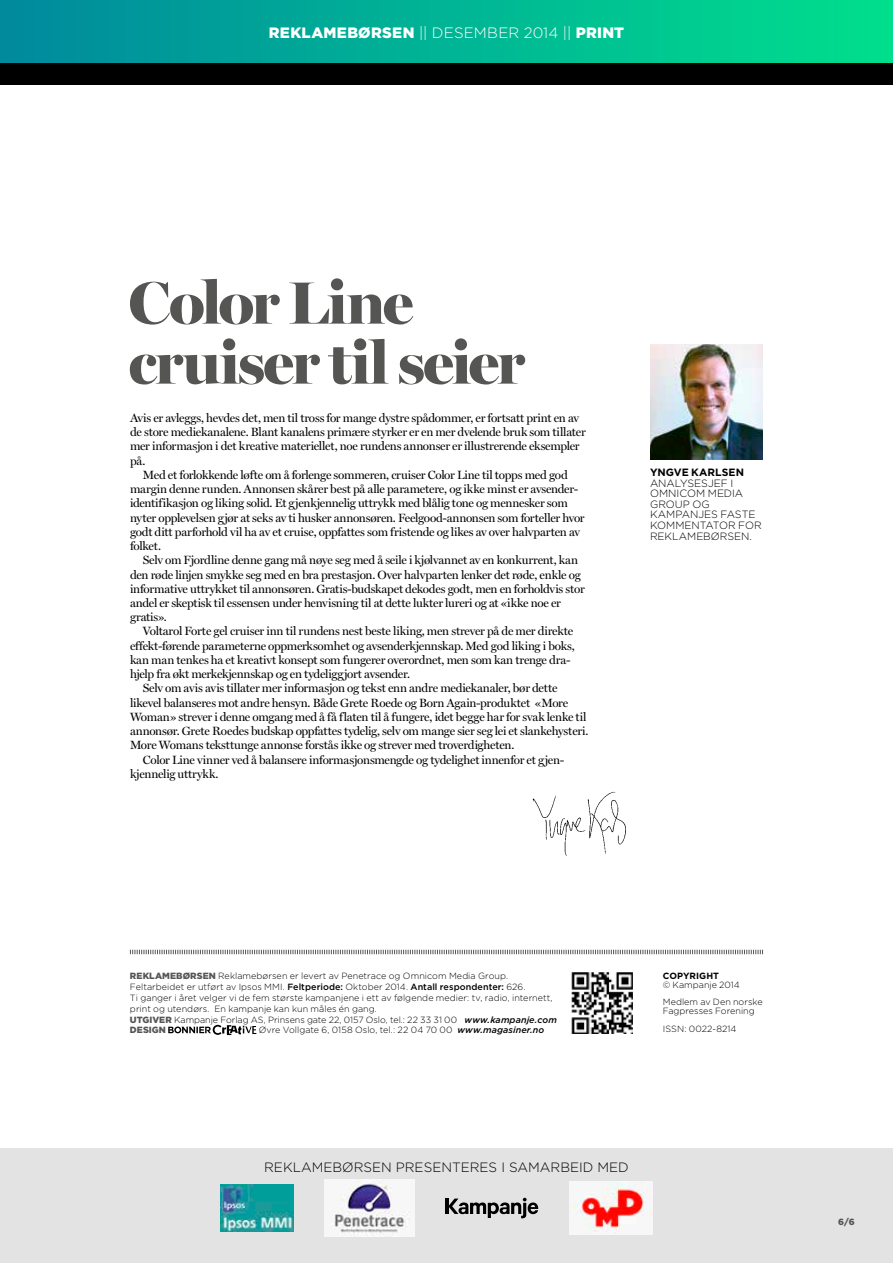
<style>
.page{position:relative;width:893px;height:1263px;background:#fff}
.page>*{position:absolute;margin:0;border:0;box-sizing:border-box;transform-origin:0 0}
.t1{font:900 60px/60px "Miller Banner";letter-spacing:-.025em;color:#555554}
.t2{font:900 15px "Gotham";letter-spacing:.02em;color:#fff}
.t3{font:300 13.5px "Gotham";color:#000}
.t4{font:12px "Miller Display";letter-spacing:-.02em;color:#000}
.t5{font:300 10.5px/10.5px "Gotham";letter-spacing:-.005em;color:#000}
.t6{font:700 10.5px "Gotham";color:#000}
.t7{font:300 9px/10.8px "Gotham";letter-spacing:.005em;color:#000}
.t8{font:900 9px "Gotham";color:#555554}
.t9{font:700 9px "Gotham";letter-spacing:.005em;color:#000}
.s1{font-weight:300}
.s2{font-weight:500}
.s3{font-weight:500;font-style:italic}
</style>
<div class="page">
<div style="left:0;top:1148px;width:893px;height:115px;background:#e3e3e3"></div>
<img style="left:221px;top:1185px;width:72px;height:46px">
<img style="left:569px;top:1181px;width:84px;height:54px">
<img style="left:325px;top:1179px;width:89px;height:58px">
<hr style="left:445px;top:1198px;width:4px;height:16px;background:#000">
<svg style="left:449px;top:1198px;width:89px;height:21px"></svg>
<div style="left:0;top:0;width:893px;height:64px;background:linear-gradient(to right,#008a9d,#00df8d)"></div>
<div style="left:0;top:64px;width:893px;height:21px;background:#000"></div>
<svg style="left:168px;top:1025px;width:88px;height:10px"></svg>
<img style="left:572px;top:972px;width:61px;height:61px">
<img style="left:532px;top:791px;width:94px;height:65px">
<img style="left:650px;top:344px;width:113px;height:115px">
<svg style="left:130px;top:949px;width:633px;height:6px"></svg>
<p class="t2" style="left:269px;top:22px;width:357px">REKLAMEBØRSEN <span class="s1">|| desember 2014 ||</span> PRINT</p>
<h1 class="t1" style="left:129px;top:272px;width:398px">Color Line cruiser til seier</h1>
<p class="t4" style="left:130px;top:411px;width:451px">Avis er avleggs, hevdes det, men til tross for mange dystre spådommer, er fortsatt print en av</p>
<p class="t4" style="left:130px;top:425px;width:457px">de store mediekanalene. Blant kanalens primære styrker er en mer dvelende bruk som tillater</p>
<p class="t4" style="left:130px;top:439px;width:451px">mer informasjon i det kreative materiellet, noe rundens annonser er illustrerende eksempler</p>
<p class="t4" style="left:130px;top:453px;width:17px">på.</p>
<p class="t4" style="left:143px;top:468px;width:427px">Med et forlokkende løfte om å forlenge sommeren, cruiser Color Line til topps med god</p>
<p class="t4" style="left:130px;top:482px;width:449px">margin denne runden. Annonsen skårer best på alle parametere, og ikke minst er avsender-</p>
<p class="t4" style="left:130px;top:496px;width:439px">identifikasjon og liking solid. Et gjenkjennelig uttrykk med blålig tone og mennesker som</p>
<p class="t4" style="left:130px;top:510px;width:456px">nyter opplevelsen gjør at seks av ti husker annonsøren. Feelgood-annonsen som forteller hvor</p>
<p class="t4" style="left:130px;top:525px;width:452px">godt ditt parforhold vil ha av et cruise, oppfattes som fristende og likes av over halvparten av</p>
<p class="t4" style="left:130px;top:539px;width:33px">folket.</p>
<p class="t4" style="left:143px;top:553px;width:437px">Selv om Fjordline denne gang må nøye seg med å seile i kjølvannet av en konkurrent, kan</p>
<p class="t4" style="left:130px;top:567px;width:452px">den røde linjen smykke seg med en bra prestasjon. Over halvparten lenker det røde, enkle og</p>
<p class="t4" style="left:130px;top:582px;width:456px">informative uttrykket til annonsøren. Gratis-budskapet dekodes godt, men en forholdvis stor</p>
<p class="t4" style="left:130px;top:596px;width:432px">andel er skeptisk til essensen under henvisning til at dette lukter lureri og at «ikke noe er</p>
<p class="t4" style="left:130px;top:610px;width:38px">gratis».</p>
<p class="t4" style="left:143px;top:624px;width:432px">Voltarol Forte gel cruiser inn til rundens nest beste liking, men strever på de mer direkte</p>
<p class="t4" style="left:130px;top:639px;width:446px">effekt-førende parameterne oppmerksomhet og avsenderkjennskap. Med god liking i boks,</p>
<p class="t4" style="left:130px;top:653px;width:442px">kan man tenkes ha et kreativt konsept som fungerer overordnet, men som kan trenge dra-</p>
<p class="t4" style="left:130px;top:667px;width:282px">hjelp fra økt merkekjennskap og en tydeliggjort avsender.</p>
<p class="t4" style="left:143px;top:681px;width:416px">Selv om avis avis tillater mer informasjon og tekst enn andre mediekanaler, bør dette</p>
<p class="t4" style="left:130px;top:696px;width:440px">likevel balanseres mot andre hensyn. Både Grete Roede og Born Again-produktet «More</p>
<p class="t4" style="left:130px;top:710px;width:458px">Woman» strever i denne omgang med å få flaten til å fungere, idet begge har for svak lenke til</p>
<p class="t4" style="left:130px;top:724px;width:460px">annonsør. Grete Roedes budskap oppfattes tydelig, selv om mange sier seg lei et slankehysteri.</p>
<p class="t4" style="left:130px;top:738px;width:386px">More Womans teksttunge annonse forstås ikke og strever med troverdigheten.</p>
<p class="t4" style="left:143px;top:753px;width:422px">Color Line vinner ved å balansere informasjonsmengde og tydelighet innenfor et gjen-</p>
<p class="t4" style="left:130px;top:767px;width:90px">kjennelig uttrykk.</p>
<p class="t6" style="left:650px;top:465px;width:96px">YNGVE KARLSEN</p>
<p class="t5" style="left:650px;top:477px;width:113px">Analysesj ef i<br>Omnicom M edia<br>Group og<br>Kampanj es faste kommentator for<br>Reklamebørsen.</p>
<p class="t7" style="left:130px;top:970px;width:380px;text-indent:88px">Reklamebørsen er levert av Penetrace og Omnicom Media Group.<br>Feltarbeidet er utført av I psos MMI</p>
<p class="t8" style="left:130px;top:970px;width:8px">REKLAMEBØRSEN</p>
<p class="t7" style="left:130px;top:981px;width:424px;text-indent:153px">. <span class="s2">Feltperiode:</span> Oktober 2014. <span class="s2">Antall respondenter:</span> 626.<br>Ti ganger i året velger vi de fem største kampanjene i ett av følgende medier: tv, radio, internett, print og utendørs. En kampanje kan kun måles én gang.</p>
<p class="t8" style="left:130px;top:1013px;width:7px">UTGIVER</p>
<p class="t7" style="left:174px;top:1014px;width:384px">Kampanje Forlag AS, Prinsens gate 22, 0157 Oslo, tel.: 22 33 31 00 <span class="s3">www.kampanje.com</span></p>
<p class="t8" style="left:130px;top:1024px;width:7px">DESIGN</p>
<p class="t7" style="left:259px;top:1024px;width:287px">Øvre Vollgate 6, 0158 Oslo, tel.: 22 04 70 00 <span class="s3">www.magasiner.no</span></p>
<p class="t9" style="left:663px;top:969px;width:58px">COPYRIGHT</p>
<p class="t7" style="left:663px;top:975px;width:101px;line-height:17.5px">© Kampanje 2014<br>Medlem av Den norske</p>
<p class="t7" style="left:663px;top:1002px;width:93px;line-height:17.5px">Fagpresses Forening<br>ISSN</p>
<p class="t7" style="left:684px;top:1023px;width:54px">: 0022-8214</p>
<p class="t3" style="left:264px;top:1159px;width:366px">Reklamebørsen presenteres i samarbeid med</p>
<p class="t8" style="left:838px;top:1215px;width:18px">6/6</p>
</div>
